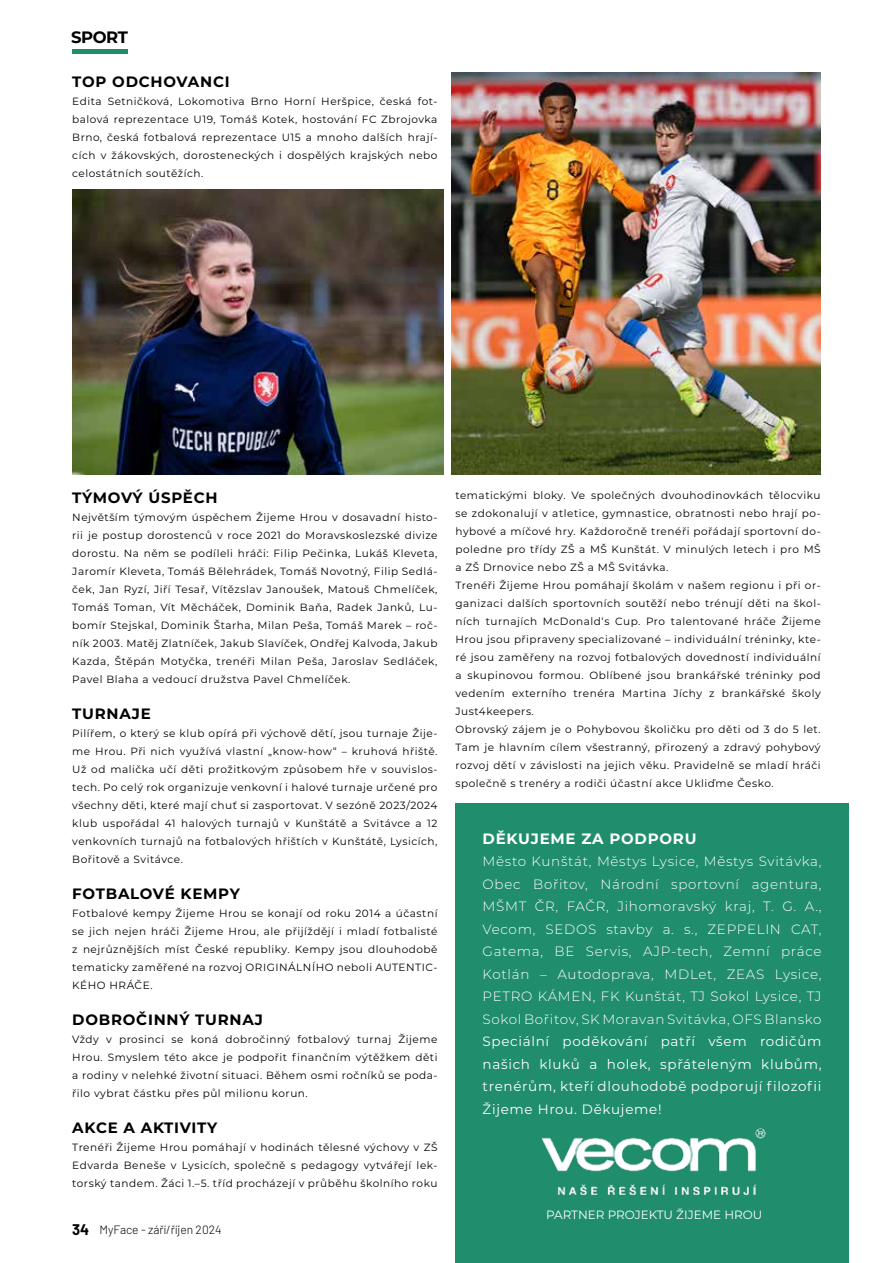
<style>
.page{position:relative;width:893px;height:1263px;background:#fff}
.page>*{position:absolute;margin:0;border:0;box-sizing:border-box;transform-origin:0 0}
.t1{font:700 16.5px "Montserrat";letter-spacing:-.03em;color:#000}
.t2{font:700 15px "Montserrat";letter-spacing:.05em;color:#000}
.t3{font:700 15px "Montserrat";letter-spacing:.05em;color:#fff}
.t4{font:300 13.5px/22.5px "Montserrat";letter-spacing:.05em;color:#fff;text-align:justify}
.t5{font:13.5px/22.5px "Montserrat";letter-spacing:.05em;color:#fff;text-align:justify}
.t6{font:12px "Montserrat";color:#fff}
.t7{font:300 12px "Barlow";color:#000}
.t8{font:10.5px/18px "Montserrat";letter-spacing:.05em;color:#000;text-align:justify}
.s1{font-weight:700;font-size:15px}
</style>
<div class="page">
<div style="left:455px;top:804px;width:394px;height:459px;background:#208d6d"></div>
<img style="left:72px;top:189px;width:372px;height:285px">
<img style="left:451px;top:72px;width:370px;height:402px">
<hr style="left:72px;top:50px;width:56px;height:4px;background:#208d6d">
<img style="left:541px;top:1128px;width:225px;height:68px">
<h1 class="t1" style="left:71px;top:25px;width:58px">SPORT</h1>
<h2 class="t2" style="left:72px;top:71px;width:159px">TOP ODCHOVANCI</h2>
<p class="t8" style="left:72px;top:92px;width:367px">Edita Setničková, Lokomotiva Brno Horní Heršpice, česká fot&shy;balová reprezentace U19, Tomáš Kotek, hostování FC Zbrojovka Brno, česká fotbalová reprezentace U15 a mnoho dalších hrají&shy;cích v žákovských, dorosteneckých i dospělých krajských nebo celostátních soutěžích.</p>
<h2 class="t2" style="left:72px;top:487px;width:147px">TÝMOVÝ ÚSPĚCH</h2>
<p class="t8" style="left:72px;top:508px;width:367px">Největším týmovým úspěchem Žijeme Hrou v dosavadní histo&shy;rii je postup dorostenců v roce 2021 do Moravskoslezské divize dorostu. Na něm se podíleli hráči: Filip Pečinka, Lukáš Kleveta, Jaromír Kleveta, Tomáš Bělehrádek, Tomáš Novotný, Filip Sedlá&shy;ček, Jan Ryzí, Jiří Tesař, Vítězslav Janoušek, Matouš Chmelíček, Tomáš Toman, Vít Měcháček, Dominik Baňa, Radek Janků, Lu&shy;bomír Stejskal, Dominik Štarha, Milan Peša, Tomáš Marek – roč&shy;ník 2003. Matěj Zlatníček, Jakub Slavíček, Ondřej Kalvoda, Jakub Kazda, Štěpán Motyčka, trenéři Milan Peša, Jaroslav Sedláček, Pavel Blaha a vedoucí družstva Pavel Chmelíček.</p>
<h2 class="t2" style="left:72px;top:703px;width:80px">TURNAJE</h2>
<p class="t8" style="left:72px;top:724px;width:367px">Pilířem, o který se klub opírá při výchově dětí, jsou turnaje Žije&shy;me Hrou. Při nich využívá vlastní „know-how“ – kruhová hřiště.<br>Už od malička učí děti prožitkovým způsobem hře v souvislos&shy;tech. Po celý rok organizuje venkovní i halové turnaje určené pro všechny děti, které mají chuť si zasportovat. V sezóně 2023/2024 klub uspořádal 41 halových turnajů v Kunštátě a Svitávce a 12 venkovních turnajů na fotbalových hřištích v Kunštátě, Lysicích, Bořitově a Svitávce.</p>
<h2 class="t2" style="left:72px;top:883px;width:169px">FOTBALOVÉ KEMPY</h2>
<p class="t8" style="left:72px;top:904px;width:367px">Fotbalové kempy Žijeme Hrou se konají od roku 2014 a účastní se jich nejen hráči Žijeme Hrou, ale přijíždějí i mladí fotbalisté z nejrůznějších míst České republiky. Kempy jsou dlouhodobě tematicky zaměřené na rozvoj ORIGINÁLNÍHO neboli AUTENTIC-KÉHO HRÁČE.</p>
<h2 class="t2" style="left:72px;top:1009px;width:192px">DOBROČINNÝ TURNAJ</h2>
<p class="t8" style="left:72px;top:1030px;width:367px">Vždy v prosinci se koná dobročinný fotbalový turnaj Žijeme Hrou. Smyslem této akce je podpořit finančním výtěžkem děti a rodiny v nelehké životní situaci. Během osmi ročníků se poda&shy;řilo vybrat částku přes půl milionu korun.</p>
<h2 class="t2" style="left:72px;top:1117px;width:146px">AKCE A AKTIVITY</h2>
<p class="t8" style="left:72px;top:1138px;width:367px">Trenéři Žijeme Hrou pomáhají v hodinách tělesné výchovy v ZŠ Edvarda Beneše v Lysicích, společně s pedagogy vytvářejí lek&shy;torský tandem. Žáci 1.–5. tříd procházejí v průběhu školního roku</p>
<p class="t7" style="left:72px;top:1221px;width:151px"><span class="s1">34</span> MyFace - září/říjen 2024</p>
<p class="t8" style="left:455px;top:486px;width:367px;text-align:left">tematickými bloky. Ve společných dvouhodinovkách tělocviku se zdokonalují v atletice, gymnastice, obratnosti nebo hrají po&shy;hybové a míčové hry. Každoročně trenéři pořádají sportovní do&shy;poledne pro třídy ZŠ a MŠ Kunštát. V minulých letech i pro MŠ a ZŠ Drnovice nebo ZŠ a MŠ Svitávka.<br>Trenéři Žijeme Hrou pomáhají školám v našem regionu i při or&shy;ganizaci dalších sportovních soutěží nebo trénují děti na škol&shy;ních turnajích McDonald‘s Cup. Pro talentované hráče Žijeme Hrou jsou připraveny specializované – individuální tréninky, kte&shy;ré jsou zaměřeny na rozvoj fotbalových dovedností individuální a skupinovou formou. Oblíbené jsou brankářské tréninky pod vedením externího trenéra Martina Jíchy z brankářské školy Just4keepers.<br>Obrovský zájem je o Pohybovou školičku pro děti od 3 do 5 let.<br>Tam je hlavním cílem všestranný, přirozený a zdravý pohybový rozvoj dětí v závislosti na jejich věku. Pravidelně se mladí hráči společně s trenéry a rodiči účastní akce Ukliďme Česko.</p>
<h2 class="t3" style="left:483px;top:828px;width:215px">DĚKUJEME ZA PODPORU</h2>
<p class="t4" style="left:483px;top:850px;width:340px">Město Kunštát, Městys Lysice, Městys Svitávka, Obec Bořitov, Národní sportovní agentura, MŠMT ČR, FAČR, Jihomoravský kraj, T. G. A., Vecom, SEDOS stavby a. s., ZEPPELIN CAT, Gatema, BE Servis, AJP-tech, Zemní práce Kotlán – Autodoprava, MDLet, ZEAS Lysice, PETRO KÁMEN, FK Kunštát, TJ Sokol Lysice, TJ Sokol Bořitov, SK Moravan Svitávka, OFS Blansko</p>
<p class="t5" style="left:483px;top:1030px;width:340px">Speciální poděkování patří všem rodičům našich kluků a holek, spřáteleným klubům, trenérům, kteří dlouhodobě podporují filozofii Žijeme Hrou. Děkujeme!</p>
<p class="t6" style="left:546px;top:1207px;width:218px">PARTNER PROJEKTU ŽIJEME HROU</p>
</div>
